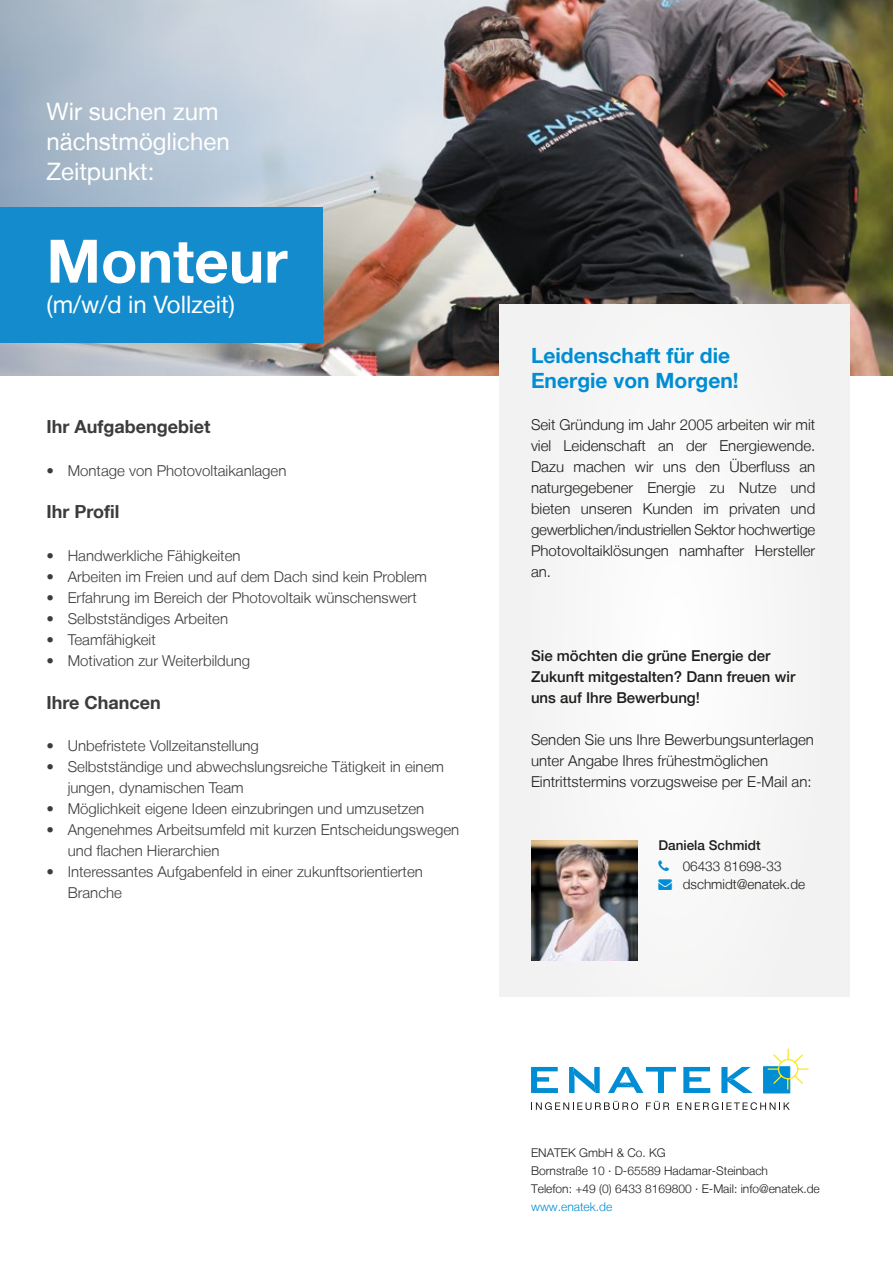
<style>
.page{position:relative;width:893px;height:1263px;background:#fff}
.page>*{position:absolute;margin:0;border:0;box-sizing:border-box;transform-origin:0 0}
.t1{font:700 60px "Helvetica Neue LT";color:#fff}
.t2{font:24px/30px "Helvetica Neue LT";color:#fff}
.t3{font:700 21px/25.2px "Helvetica Neue LT";color:#008dd4}
.t4{font:700 18px "Helvetica Neue LT";color:#3c3c3b}
.t5{font:300 15px/21px "Helvetica Neue LT";color:#3c3c3b}
.t6{font:300 15px/21px "Helvetica Neue LT";color:#1d1d1b;text-align:justify}
.t7{font:500 15px/21px "Helvetica Neue LT";color:#1d1d1b}
.t8{font:300 13.5px/18px "Helvetica Neue LT";color:#1d1d1b}
.t9{font:500 13.5px "Helvetica Neue LT";color:#1d1d1b}
.t10{font:300 12px/18px "Helvetica Neue LT";color:#1d1d1b}
.t11{font:300 12px "Helvetica Neue LT";color:#008dd4}
</style>
<div class="page">
<div style="left:763px;top:1067px;width:27px;height:26px;background:#008dd4;border:1px solid #008dd4"></div>
<svg style="left:683px;top:1067px;width:27px;height:26px"></svg>
<svg style="left:531px;top:1067px;width:27px;height:26px"></svg>
<svg style="left:569px;top:1067px;width:31px;height:26px"></svg>
<svg style="left:608px;top:1067px;width:68px;height:26px"></svg>
<svg style="left:721px;top:1067px;width:32px;height:26px"></svg>
<svg style="left:767px;top:1048px;width:42px;height:42px"></svg>
<svg style="left:677px;top:1102px;width:113px;height:8px"></svg>
<svg style="left:531px;top:1101px;width:107px;height:9px"></svg>
<svg style="left:646px;top:1101px;width:23px;height:9px"></svg>
<img style="left:0;top:0;width:893px;height:376px">
<div style="left:0;top:207px;width:323px;height:136px;background:#148bcc"></div>
<div style="left:500px;top:305px;width:349px;height:692px;background:#f6f6f5"></div>
<img style="left:531px;top:840px;width:107px;height:121px">
<h2 class="t2" style="left:47px;top:96px;width:185px">Wir suchen zum nächstmöglichen<br>Zeitpunkt:</h2>
<h1 class="t1" style="left:47px;top:224px;width:243px">Monteur</h1>
<h2 class="t2" style="left:47px;top:289px;width:190px">(m/w/d in Vollzeit)</h2>
<p class="t4" style="left:47px;top:416px;width:165px">Ihr Aufgabengebiet</p>
<p class="t5" style="left:47px;top:460px;width:241px">• Montage von Photovoltaikanlagen</p>
<p class="t4" style="left:47px;top:501px;width:74px">Ihr Profil</p>
<p class="t5" style="left:47px;top:545px;width:196px">• Handwerkliche Fähigkeiten</p>
<p class="t5" style="left:47px;top:566px;width:382px">• Arbeiten im Freien und auf dem Dach sind kein Problem</p>
<p class="t5" style="left:47px;top:587px;width:372px">• Erfahrung im Bereich der Photovoltaik wünschenswert</p>
<p class="t5" style="left:47px;top:608px;width:183px">• Selbstständiges Arbeiten</p>
<p class="t5" style="left:47px;top:629px;width:111px">• Teamfähigkeit</p>
<p class="t5" style="left:47px;top:650px;width:205px">• Motivation zur Weiterbildung</p>
<p class="t4" style="left:47px;top:691px;width:116px">Ihre Chancen</p>
<p class="t5" style="left:47px;top:734px;width:214px">• Unbefristete Vollzeitanstellung</p>
<p class="t5" style="left:68px;top:755px;width:378px;text-indent:-21px">• Selbstständige und abwechslungsreiche Tätigkeit in einem jungen, dynamischen Team</p>
<p class="t5" style="left:47px;top:797px;width:379px">• Möglichkeit eigene Ideen einzubringen und umzusetzen</p>
<p class="t5" style="left:68px;top:818px;width:393px;text-indent:-21px">• Angenehmes Arbeitsumfeld mit kurzen Entscheidungswegen und flachen Hierarchien</p>
<p class="t5" style="left:68px;top:860px;width:357px;text-indent:-21px">• Interessantes Aufgabenfeld in einer zukunftsorientierten<br>Branche</p>
<h3 class="t3" style="left:531px;top:342px;width:209px">Leidenschaft für die<br>Energie von Morgen!</h3>
<p class="t6" style="left:531px;top:414px;width:286px">Seit Gründung im Jahr 2005 arbeiten wir mit viel Leidenschaft an der Energiewende.<br>Dazu machen wir uns den Überfluss an naturgegebener Energie zu Nutze und bieten unseren Kunden im privaten und gewerblichen/industriellen Sektor hochwertige Photovoltaiklösungen namhafter Hersteller an.</p>
<p class="t7" style="left:531px;top:645px;width:266px">Sie möchten die grüne Energie der<br>Zukunft mitgestalten? Dann freuen wir uns auf Ihre Bewerbung!</p>
<p class="t6" style="left:531px;top:729px;width:284px;text-align:left">Senden Sie uns Ihre Bewerbungsunterlagen unter Angabe Ihres frühestmöglichen<br>Eintrittstermins vorzugsweise per E-Mail an:</p>
<p class="t9" style="left:659px;top:837px;width:104px">Daniela Schmidt</p>
<p class="t8" style="left:683px;top:857px;width:124px">06433 81698-33 dschmidt@enatek.de</p>
<p class="t10" style="left:531px;top:1143px;width:290px">ENATEK GmbH &amp; Co. KG<br>Bornstraße 10 · D-65589 Hadamar-Steinbach<br>Telefon: +49 (0) 6433 8169800 · E-Mail: info@enatek.de</p>
<p class="t11" style="left:531px;top:1199px;width:83px">www.enatek.de</p>
</div>
